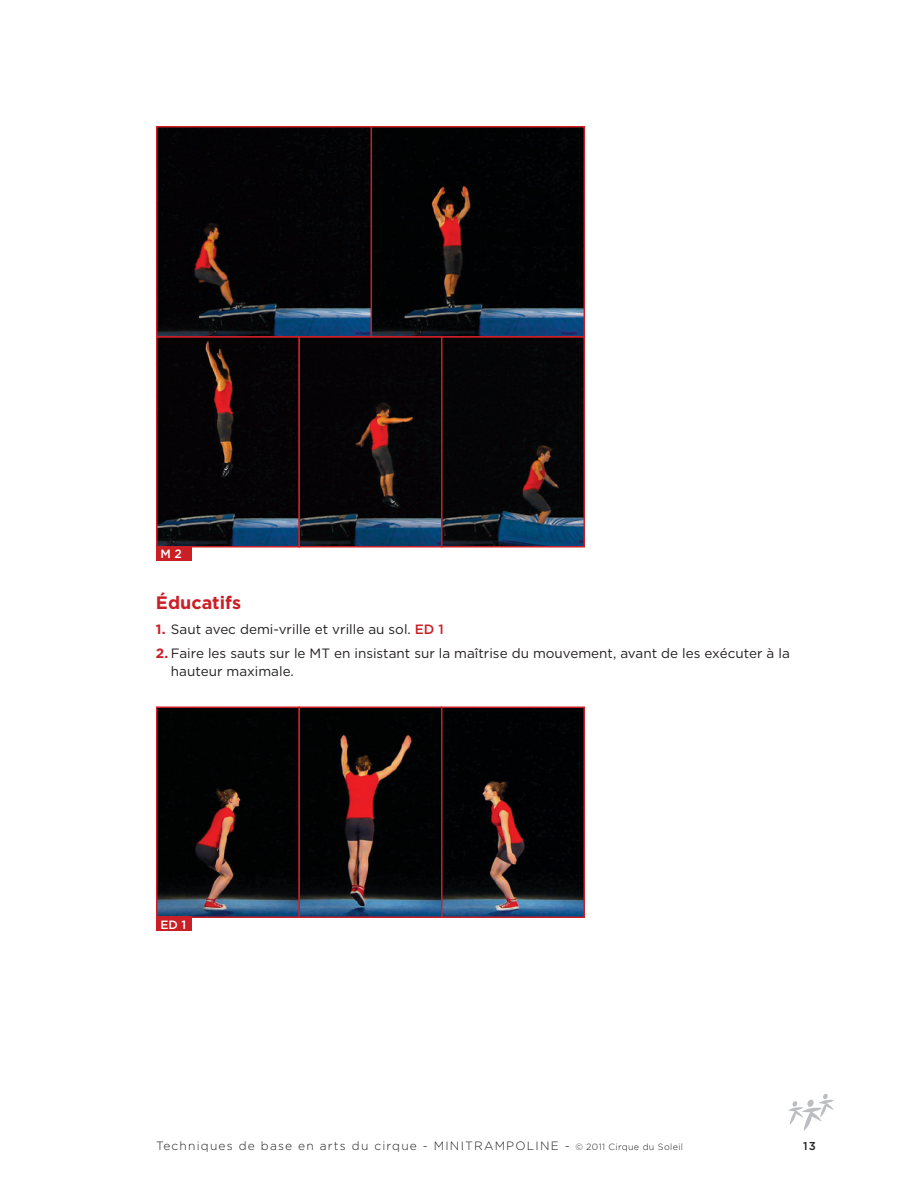
<style>
.page{position:relative;width:918px;height:1188px;background:#fff}
.page>*{position:absolute;margin:0;border:0;box-sizing:border-box;transform-origin:0 0}
.t1{font:700 18px "Gotham";color:#cb1f26}
.t2{font:13.5px/18px "Gotham";color:#231f20}
.t3{font:300 12px "Gotham";letter-spacing:.1em;color:#231f20}
.t4{font:500 12px "Gotham";color:#fff}
.t5{font:500 11.4px "Gotham";color:#231f20}
.s1{font-weight:700;color:#cb1f26}
.s2{font-weight:500;color:#cb1f26}
.s3{font-size:9px}
</style>
<div class="page">
<svg style="left:788px;top:1094px;width:46px;height:37px"></svg>
<img style="left:159px;top:129px;width:423px;height:416px">
<div style="left:156px;top:336px;width:144px;height:212px;border:2px solid #cb1f26"></div>
<div style="left:156px;top:546px;width:36px;height:15px;background:#cb1f26"></div>
<div style="left:298px;top:336px;width:144px;height:212px;border:2px solid #cb1f26"></div>
<div style="left:441px;top:336px;width:144px;height:212px;border:2px solid #cb1f26"></div>
<div style="left:156px;top:126px;width:217px;height:212px;border:2px solid #cb1f26"></div>
<div style="left:371px;top:126px;width:214px;height:212px;border:2px solid #cb1f26"></div>
<img style="left:159px;top:709px;width:423px;height:206px">
<div style="left:156px;top:706px;width:144px;height:212px;border:2px solid #cb1f26"></div>
<div style="left:156px;top:917px;width:36px;height:14px;background:#cb1f26"></div>
<div style="left:298px;top:706px;width:144px;height:212px;border:2px solid #cb1f26"></div>
<div style="left:441px;top:706px;width:144px;height:212px;border:2px solid #cb1f26"></div>
<p class="t4" style="left:161px;top:547px;width:23px">M 2</p>
<h1 class="t1" style="left:156px;top:592px;width:87px">Éducatifs</h1>
<p class="t2" style="left:156px;top:620px;width:289px"><span class="s1">1.</span> Saut avec demi-vrille et vrille au sol. <span class="s2">ED 1</span></p>
<p class="t2" style="left:171px;top:644px;width:620px;text-indent:-15px"><span class="s1">2.</span> Faire les sauts sur le MT en insistant sur la maîtrise du mouvement, avant de les exécuter à la hauteur maximale.</p>
<p class="t4" style="left:161px;top:918px;width:27px">ED 1</p>
<p class="t3" style="left:156px;top:1140px;width:529px">Techniques de base en arts du cirque - MINITRAMPOLINE - <span class="s3">© 2011 Cirque du Soleil</span></p>
<p class="t5" style="left:803px;top:1139px;width:14px">13</p>
</div>
